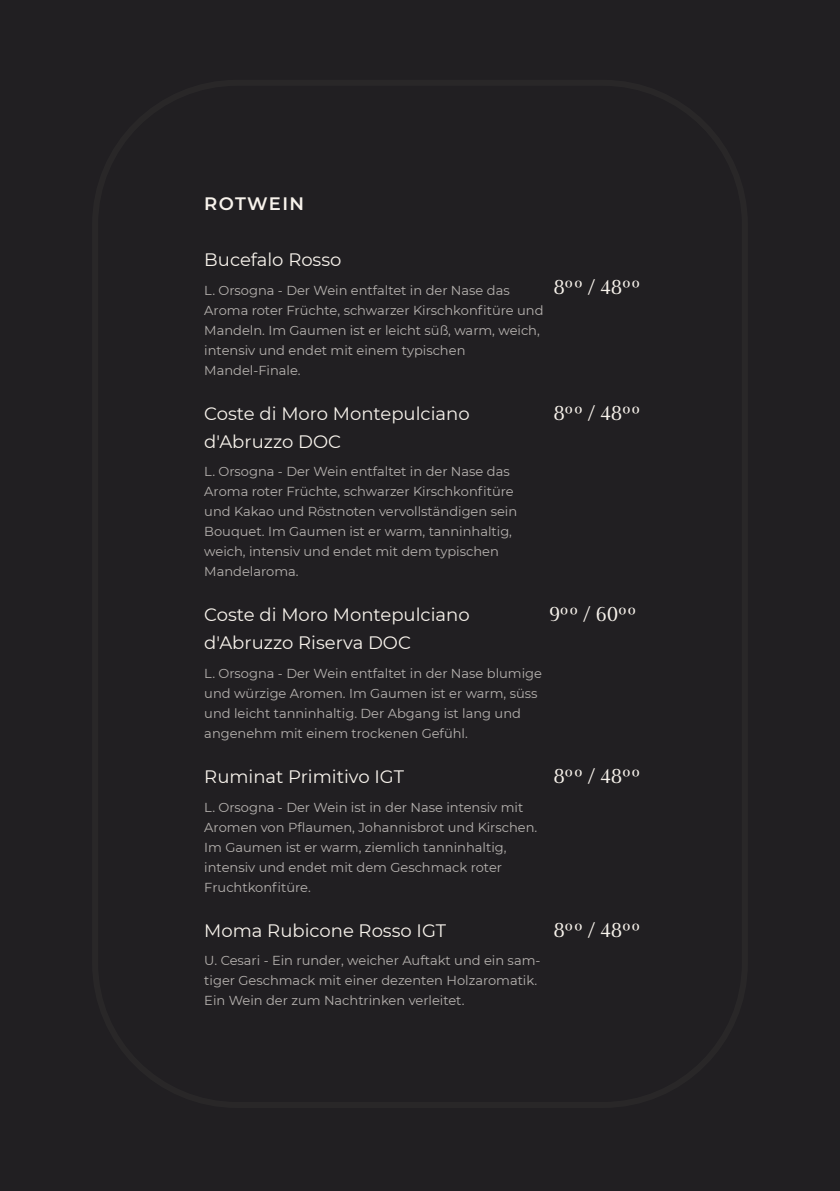
<style>
.page{position:relative;width:840px;height:1191px;background:#fff}
.page>*{position:absolute;margin:0;border:0;box-sizing:border-box;transform-origin:0 0}
.t1{font:20px "Haboro Contrast Nor Reg";color:#f8f3ec}
.t2{font:18px/28px "Montserrat";color:#f8f3ec}
.t3{font:600 18px "Montserrat";letter-spacing:.07em;color:#f8f3ec}
.t4{font:13px/20px "Montserrat";color:#b7b3b0}
</style>
<div class="page">
<div style="left:0;top:0;width:839px;height:1191px;background:#211f22"></div>
<div style="left:92px;top:80px;width:655px;height:1028px;border:6px solid #3d3c39;border-radius:142px"></div>
<h2 class="t3" style="left:204px;top:191px;width:101px">ROTWEIN</h2>
<h2 class="t2" style="left:204px;top:245px;width:139px">Bucefalo Rosso</h2>
<p class="t4" style="left:204px;top:280px;width:340px">L. Orsogna - Der Wein entfaltet in der Nase das Aroma roter Früchte, schwarzer Kirschkonfitüre und Mandeln. Im Gaumen ist er leicht süß, warm, weich, intensiv und endet mit einem typischen Mandel-Finale.</p>
<h2 class="t2" style="left:204px;top:399px;width:267px">Coste di Moro Montepulciano d'Abruzzo DOC</h2>
<p class="t4" style="left:204px;top:461px;width:314px">L. Orsogna - Der Wein entfaltet in der Nase das Aroma roter Früchte, schwarzer Kirschkonfitüre und Kakao und Röstnoten vervollständigen sein Bouquet. Im Gaumen ist er warm, tanninhaltig, weich, intensiv und endet mit dem typischen Mandelaroma.</p>
<h2 class="t2" style="left:204px;top:600px;width:267px">Coste di Moro Montepulciano d'Abruzzo Riserva DOC</h2>
<p class="t4" style="left:204px;top:663px;width:339px">L. Orsogna - Der Wein entfaltet in der Nase blumige und würzige Aromen. Im Gaumen ist er warm, süss und leicht tanninhaltig. Der Abgang ist lang und angenehm mit einem trockenen Gefühl.</p>
<h2 class="t2" style="left:204px;top:762px;width:201px">Ruminat Primitivo IGT</h2>
<p class="t4" style="left:204px;top:796px;width:334px">L. Orsogna - Der Wein ist in der Nase intensiv mit Aromen von Pflaumen, Johannisbrot und Kirschen.<br>Im Gaumen ist er warm, ziemlich tanninhaltig, intensiv und endet mit dem Geschmack roter Fruchtkonfitüre.</p>
<h2 class="t2" style="left:204px;top:915px;width:243px">Moma Rubicone Rosso IGT</h2>
<p class="t4" style="left:204px;top:950px;width:337px">U. Cesari - Ein runder, weicher Auftakt und ein sam&shy;tiger Geschmack mit einer dezenten Holzaromatik.<br>Ein Wein der zum Nachtrinken verleitet.</p>
<h1 class="t1" style="left:553px;top:275px;width:89px">8ºº / 48ºº</h1>
<h1 class="t1" style="left:553px;top:400px;width:89px">8ºº / 48ºº</h1>
<h1 class="t1" style="left:548px;top:601px;width:90px">9ºº / 60ºº</h1>
<h1 class="t1" style="left:553px;top:763px;width:89px">8ºº / 48ºº</h1>
<h1 class="t1" style="left:553px;top:917px;width:89px">8ºº / 48ºº</h1>
</div>
